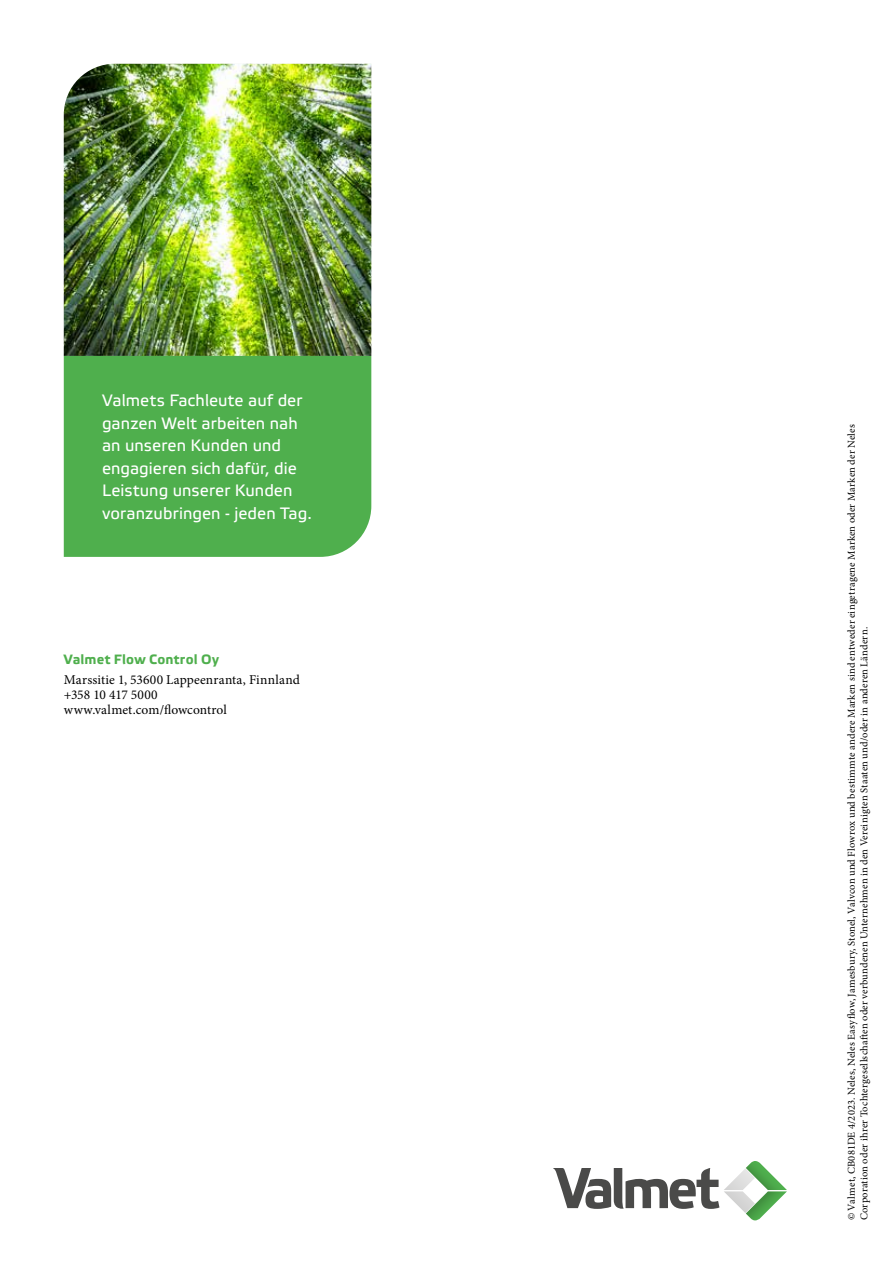
<style>
.page{position:relative;width:893px;height:1263px;background:#fff}
.page>*{position:absolute;margin:0;border:0;box-sizing:border-box;transform-origin:0 0}
.t1{font:16.5px/22.5px "Etelka Text Pro";letter-spacing:.005em;color:#fff}
.t2{font:13.5px/15px "Minion Pro";letter-spacing:.01em;color:#000}
.t3{font:700 13.5px "Etelka Text Pro";letter-spacing:.015em;color:#4faf4d}
.t4{font:10.5px/12.6px "Minion Pro";letter-spacing:.015em;color:#000}
</style>
<div class="page">
<img style="left:64px;top:64px;width:307px;height:292px">
<div style="left:64px;top:356px;width:307px;height:201px;background:#4faf4d"></div>
<svg style="left:553px;top:1161px;width:234px;height:60px"></svg>
<h1 class="t1" style="left:102px;top:390px;width:211px">Valmets Fachleute auf der ganzen Welt arbeiten nah an unseren Kunden und engagieren sich dafür, die<br>Leistung unserer Kunden voranzubringen - jeden Tag.</h1>
<p class="t3" style="left:64px;top:652px;width:157px">Valmet Flow Control Oy</p>
<p class="t2" style="left:64px;top:672px;width:238px">Marssitie 1, 53600 Lappeenranta, Finnland +358 10 417 5000 www.valmet.com/flowcontrol</p>
<p class="t4" style="left:845px;top:1220px;width:798px;rotate:-90deg">© Valmet, CB081DE 4/2023. Neles, Neles Easyflow, Jamesbury, Stonel, Valvcon und Flowrox und bestimmte andere Marken sind entweder eingetragene Marken oder Marken der Neles<br>Corporation oder ihrer Tochtergesellschaften oder verbundenen Unternehmen in den Vereinigten Staaten und/oder in anderen Ländern.</p>
</div>
